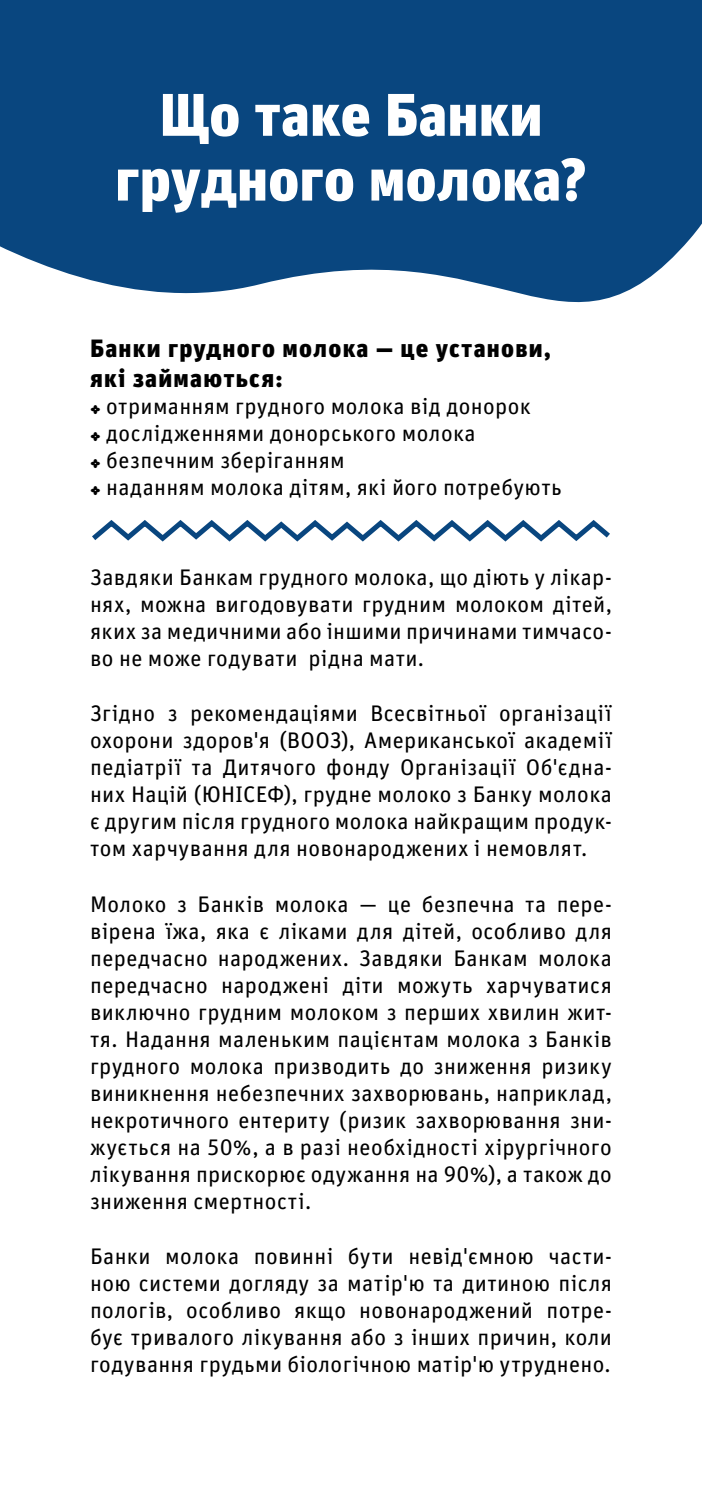
<style>
.page{position:relative;width:702px;height:1489px;background:#fff}
.page>*{position:absolute;margin:0;border:0;box-sizing:border-box;transform-origin:0 0}
.t1{font:900 60px/64.8px "FF Unit Pro";color:#fff;text-align:center}
.t2{font:900 25px/30px "FF Unit Pro";letter-spacing:.05em;color:#000}
.t3{font:22.5px/27px "FF Unit Pro";letter-spacing:.015em;color:#000;text-align:justify}
.s1{font-family:"Eureka Sans Pro"}
</style>
<div class="page">
<svg style="left:0;top:0;width:702px;height:303px;background:#1b5488"></svg>
<svg style="left:92px;top:520px;width:518px;height:22px"></svg>
<h1 class="t1" style="left:115px;top:87px;width:473px">Що таке Банки грудного молока?</h1>
<p class="t2" style="left:90px;top:335px;width:462px">Банки грудного молока — це установи, які займаються:</p>
<p class="t3" style="left:90px;top:394px;width:442px"><span class="s1">•</span> отриманням грудного молока від донорок</p>
<p class="t3" style="left:90px;top:421px;width:387px"><span class="s1">•</span> дослідженнями донорського молока</p>
<p class="t3" style="left:90px;top:448px;width:256px"><span class="s1">•</span> безпечним зберіганням</p>
<p class="t3" style="left:90px;top:475px;width:473px"><span class="s1">•</span> наданням молока дітям, які його потребують</p>
<p class="t3" style="left:90px;top:565px;width:523px">Завдяки Банкам грудного молока, що діють у лікар&shy;нях, можна вигодовувати грудним молоком дітей, яких за медичними або іншими причинами тимчасо&shy;во не може годувати рідна мати.</p>
<p class="t3" style="left:90px;top:701px;width:523px">Згідно з рекомендаціями Всесвітньої організації охорони здоров'я (ВООЗ), Американської академії педіатрії та Дитячого фонду Організації Об'єдна&shy;них Націй (ЮНІСЕФ), грудне молоко з Банку молока є другим після грудного молока найкращим продук&shy;том харчування для новонароджених і немовлят.</p>
<p class="t3" style="left:90px;top:891px;width:523px">Молоко з Банків молока — це безпечна та пере&shy;вірена їжа, яка є ліками для дітей, особливо для передчасно народжених. Завдяки Банкам молока передчасно народжені діти можуть харчуватися виключно грудним молоком з перших хвилин жит&shy;тя. Надання маленьким пацієнтам молока з Банків грудного молока призводить до зниження ризику виникнення небезпечних захворювань, наприклад, некротичного ентериту (ризик захворювання зни&shy;жується на 50%, а в разі необхідності хірургічного лікування прискорює одужання на 90%), а також до зниження смертності.</p>
<p class="t3" style="left:90px;top:1244px;width:523px">Банки молока повинні бути невід'ємною части&shy;ною системи догляду за матір'ю та дитиною після пологів, особливо якщо новонароджений потре&shy;бує тривалого лікування або з інших причин, коли годування грудьми біологічною матір'ю утруднено.</p>
</div>
